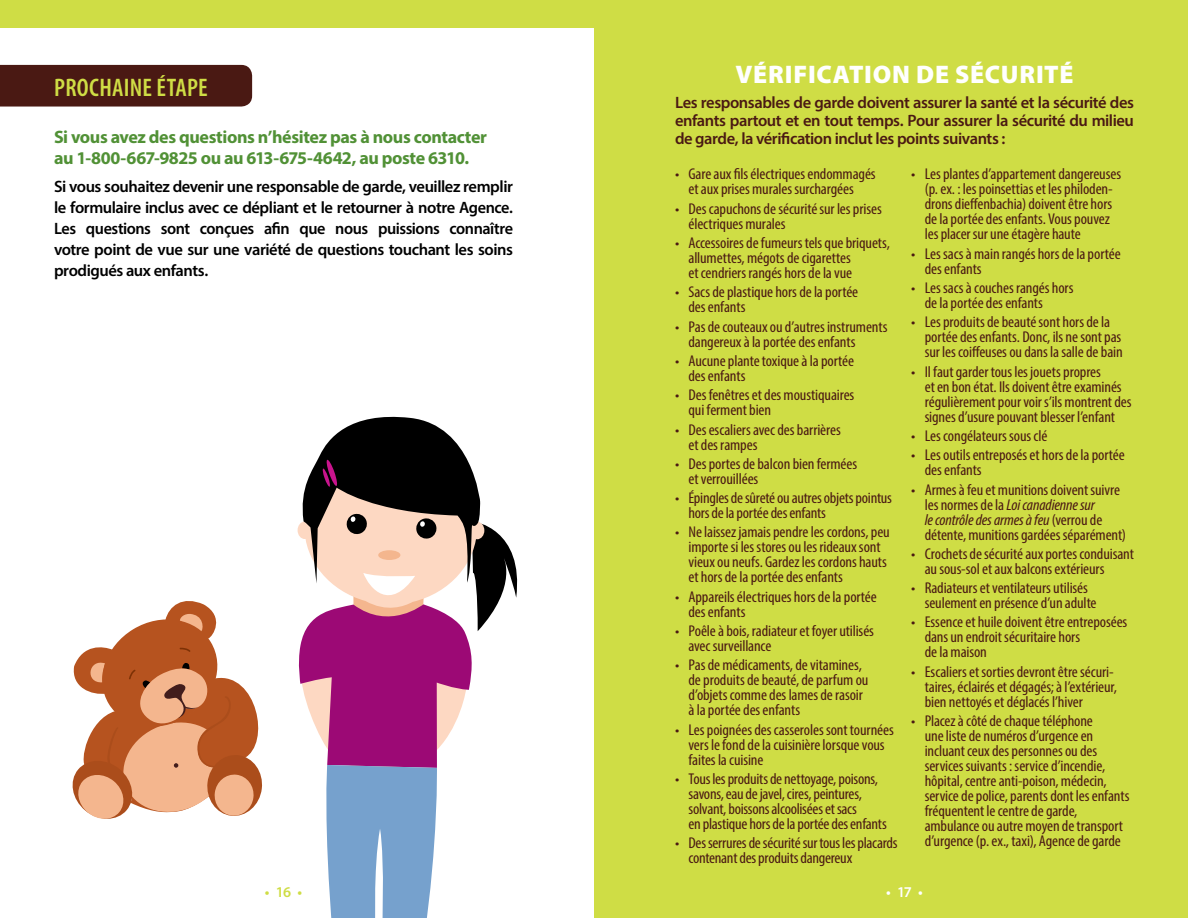
<style>
.page{position:relative;width:1188px;height:918px;background:#fff}
.page>*{position:absolute;margin:0;border:0;box-sizing:border-box;transform-origin:0 0}
.t1{font:900 25.5px "Myriad Pro";letter-spacing:.03em;color:#fff}
.t2{font:600 condensed 25.5px "Myriad Pro";letter-spacing:.01em;color:#cfdd45}
.t3{font:700 18px/21px "Myriad Pro";letter-spacing:-.02em;color:#519136}
.t4{font:600 16.5px/21px "Myriad Pro";letter-spacing:-.025em;color:#000;text-align:justify}
.t5{font:600 16.5px/18px "Myriad Pro";letter-spacing:-.03em;color:#4a1913;text-align:justify}
.t6{font:condensed 15.6px/15px "Myriad Pro";letter-spacing:-.01em;color:#4a1913;scale:1.05 1}
.t7{font:600 15px "Myriad Pro";color:#cfdd45}
.t8{font:600 15px "Myriad Pro";color:#fff}
.s1{font-style:italic}
</style>
<div class="page">
<div style="left:0;top:0;width:1188px;height:28px;background:#cfdd45"></div>
<div style="left:0;top:65px;width:252px;height:42px;background:#4a1913"></div>
<div style="left:594px;top:0;width:594px;height:918px;background:#cfdd45"></div>
<svg style="left:72px;top:601px;width:190px;height:218px"></svg>
<svg style="left:298px;top:417px;width:219px;height:501px"></svg>
<h1 class="t2" style="left:54px;top:73px;width:155px">PROCHAINE ÉTAPE</h1>
<p class="t3" style="left:54px;top:126px;width:435px">Si vous avez des questions n’hésitez pas à nous contacter au 1-800-667-9825 ou au 613-675-4642, au poste 6310.</p>
<p class="t4" style="left:54px;top:175px;width:461px">Si vous souhaitez devenir une responsable de garde, veuillez remplir le formulaire inclus avec ce dépliant et le retourner à notre Agence.<br>Les questions sont conçues afin que nous puissions connaître votre point de vue sur une variété de questions touchant les soins prodigués aux enfants.</p>
<p class="t7" style="left:265px;top:882px;width:39px">• 16 •</p>
<h1 class="t1" style="left:736px;top:57px;width:339px">VÉRIFICATION DE SÉCURITÉ</h1>
<p class="t5" style="left:675px;top:93px;width:461px">Les responsables de garde doivent assurer la santé et la sécurité des enfants partout et en tout temps. Pour assurer la sécurité du milieu de garde, la vérification inclut les points suivants :</p>
<p class="t6" style="left:675px;top:166px;width:193px;text-align:center">• Gare aux fils électriques endommagés et aux prises murales surchargées</p>
<p class="t6" style="left:688px;top:201px;width:186px;text-indent:-13px">• Des capuchons de sécurité sur les prises électriques murales</p>
<p class="t6" style="left:688px;top:235px;width:193px;text-indent:-13px">• Accessoires de fumeurs tels que briquets, allumettes, mégots de cigarettes<br>et cendriers rangés hors de la vue</p>
<p class="t6" style="left:688px;top:284px;width:163px;text-indent:-13px">• Sacs de plastique hors de la portée des enfants</p>
<p class="t6" style="left:688px;top:319px;width:191px;text-indent:-13px">• Pas de couteaux ou d’autres instruments dangereux à la portée des enfants</p>
<p class="t6" style="left:688px;top:353px;width:159px;text-indent:-13px">• Aucune plante toxique à la portée des enfants</p>
<p class="t6" style="left:688px;top:387px;width:160px;text-indent:-13px">• Des fenêtres et des moustiquaires qui ferment bien</p>
<p class="t6" style="left:688px;top:422px;width:147px;text-indent:-13px">• Des escaliers avec des barrières et des rampes</p>
<p class="t6" style="left:688px;top:456px;width:162px;text-indent:-13px">• Des portes de balcon bien fermées et verrouillées</p>
<p class="t6" style="left:688px;top:490px;width:195px;text-indent:-13px">• Épingles de sûreté ou autres objets pointus hors de la portée des enfants</p>
<p class="t6" style="left:688px;top:525px;width:193px;text-indent:-13px">• Ne laissez jamais pendre les cordons, peu importe si les stores ou les rideaux sont vieux ou neufs. Gardez les cordons hauts et hors de la portée des enfants</p>
<p class="t6" style="left:688px;top:589px;width:181px;text-indent:-13px">• Appareils électriques hors de la portée des enfants</p>
<p class="t6" style="left:688px;top:623px;width:178px;text-indent:-13px">• Poêle à bois, radiateur et foyer utilisés avec surveillance</p>
<p class="t6" style="left:688px;top:658px;width:173px;text-indent:-13px">• Pas de médicaments, de vitamines, de produits de beauté, de parfum ou d’objets comme des lames de rasoir à la portée des enfants</p>
<p class="t6" style="left:688px;top:722px;width:197px;text-indent:-13px">• Les poignées des casseroles sont tournées vers le fond de la cuisinière lorsque vous faites la cuisine</p>
<p class="t6" style="left:688px;top:771px;width:190px;text-indent:-13px">• Tous les produits de nettoyage, poisons, savons, eau de javel, cires, peintures, solvant, boissons alcoolisées et sacs<br>en plastique hors de la portée des enfants</p>
<p class="t6" style="left:688px;top:836px;width:201px;text-indent:-13px">• Des serrures de sécurité sur tous les placards contenant des produits dangereux</p>
<p class="t6" style="left:925px;top:166px;width:189px;text-indent:-14px">• Les plantes d’appartement dangereuses (p. ex. : les poinsettias et les philoden&shy;drons dieffenbachia) doivent être hors de la portée des enfants. Vous pouvez les placer sur une étagère haute</p>
<p class="t6" style="left:925px;top:246px;width:188px;text-indent:-13px">• Les sacs à main rangés hors de la portée des enfants</p>
<p class="t6" style="left:925px;top:280px;width:143px;text-indent:-13px">• Les sacs à couches rangés hors de la portée des enfants</p>
<p class="t6" style="left:925px;top:314px;width:190px;text-indent:-13px">• Les produits de beauté sont hors de la portée des enfants. Donc, ils ne sont pas sur les coiffeuses ou dans la salle de bain</p>
<p class="t6" style="left:925px;top:364px;width:198px;text-indent:-13px">• Il faut garder tous les jouets propres<br>et en bon état. Ils doivent être examinés régulièrement pour voir s’ils montrent des signes d’usure pouvant blesser l’enfant</p>
<p class="t6" style="left:911px;top:428px;width:131px">• Les congélateurs sous clé</p>
<p class="t6" style="left:925px;top:447px;width:192px;text-indent:-13px">• Les outils entreposés et hors de la portée des enfants</p>
<p class="t6" style="left:925px;top:482px;width:193px;text-indent:-13px">• Armes à feu et munitions doivent suivre les normes de la <span class="s1">Loi canadienne sur<br>le contrôle des armes à feu</span> (verrou de détente, munitions gardées séparément)</p>
<p class="t6" style="left:925px;top:546px;width:201px;text-indent:-13px">• Crochets de sécurité aux portes conduisant au sous-sol et aux balcons extérieurs</p>
<p class="t6" style="left:925px;top:580px;width:165px;text-indent:-13px">• Radiateurs et ventilateurs utilisés seulement en présence d’un adulte</p>
<p class="t6" style="left:925px;top:615px;width:195px;text-indent:-13px">• Essence et huile doivent être entreposées dans un endroit sécuritaire hors<br>de la maison</p>
<p class="t6" style="left:925px;top:664px;width:185px;text-indent:-13px">• Escaliers et sorties devront être sécuri&shy;taires, éclairés et dégagés; à l’extérieur, bien nettoyés et déglacés l’hiver</p>
<p class="t6" style="left:925px;top:713px;width:197px;text-indent:-13px">• Placez à côté de chaque téléphone<br>une liste de numéros d’urgence en incluant ceux des personnes ou des services suivants : service d’incendie, hôpital, centre anti-poison, médecin, service de police, parents dont les enfants fréquentent le centre de garde, ambulance ou autre moyen de transport d’urgence (p. ex., taxi), Agence de garde</p>
<p class="t8" style="left:886px;top:882px;width:38px">• 17 •</p>
</div>
